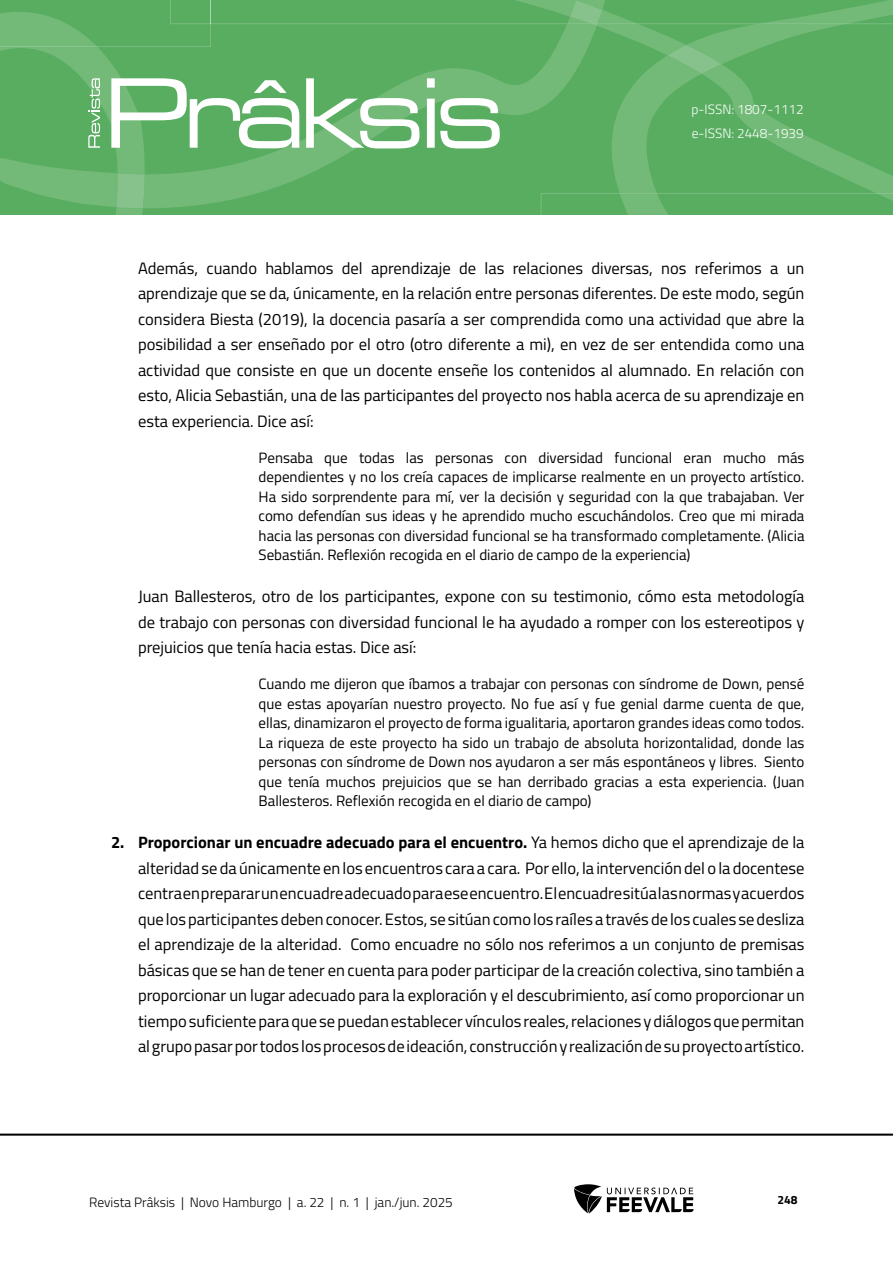
<style>
.page{position:relative;width:893px;height:1263px;background:#fff}
.page>*{position:absolute;margin:0;border:0;box-sizing:border-box;transform-origin:0 0}
.Corpo_de_texto{font:16.5px/25.5px "Titillium Web";color:#000;text-align:justify}
.Citação{font:15px/19.5px "Titillium Web";color:#000;text-align:justify}
.t1{font:300 13.5px "Titillium Web";color:#000}
.t2{font:300 13.5px/24px "Titillium Web";color:#fff}
.t3{font:700 12px "Titillium Web";color:#000}
.s1{font-weight:700}
</style>
<div class="page">
<hr style="left:0;top:1133px;width:893px;height:3px;background:#000">
<svg style="left:574px;top:1184px;width:120px;height:29px"></svg>
<svg style="left:0;top:0;width:893px;height:215px;background:#65b26c"></svg>
<p class="t2" style="left:691px;top:97px;width:114px">p-ISSN: 1807-1112 e-ISSN: 2448-1939</p>
<p class="Corpo_de_texto" style="left:138px;top:254px;width:668px">Además, cuando hablamos del aprendizaje de las relaciones diversas, nos referimos a un aprendizaje que se da, únicamente, en la relación entre personas diferentes. De este modo, según considera Biesta (2019), la docencia pasaría a ser comprendida como una actividad que abre la posibilidad a ser enseñado por el otro (otro diferente a mi), en vez de ser entendida como una actividad que consiste en que un docente enseñe los contenidos al alumnado. En relación con esto, Alicia Sebastián, una de las participantes del proyecto nos habla acerca de su aprendizaje en esta experiencia. Dice así:</p>
<p class="Citação" style="left:259px;top:447px;width:547px">Pensaba que todas las personas con diversidad funcional eran mucho más dependientes y no los creía capaces de implicarse realmente en un proyecto artístico.<br>Ha sido sorprendente para mí, ver la decisión y seguridad con la que trabajaban. Ver como defendían sus ideas y he aprendido mucho escuchándolos. Creo que mi mirada hacia las personas con diversidad funcional se ha transformado completamente. (Alicia Sebastián. Reflexión recogida en el diario de campo de la experiencia)</p>
<p class="Corpo_de_texto" style="left:138px;top:583px;width:668px">Juan Ballesteros, otro de los participantes, expone con su testimonio, cómo esta metodología de trabajo con personas con diversidad funcional le ha ayudado a romper con los estereotipos y prejuicios que tenía hacia estas. Dice así:</p>
<p class="Citação" style="left:259px;top:673px;width:547px">Cuando me dijeron que íbamos a trabajar con personas con síndrome de Down, pensé que estas apoyarían nuestro proyecto. No fue así y fue genial darme cuenta de que, ellas, dinamizaron el proyecto de forma igualitaria, aportaron grandes ideas como todos.<br>La riqueza de este proyecto ha sido un trabajo de absoluta horizontalidad, donde las personas con síndrome de Down nos ayudaron a ser más espontáneos y libres. Siento que tenía muchos prejuicios que se han derribado gracias a esta experiencia. (Juan Ballesteros. Reflexión recogida en el diario de campo)</p>
<p class="Corpo_de_texto" style="left:138px;top:829px;width:668px;text-indent:-27px"><span class="s1">2. Proporcionar un encuadre adecuado para el encuentro.</span> Ya hemos dicho que el aprendizaje de la alteridad se da únicamente en los encuentros cara a cara. Por ello, la intervención del o la docentese centra en preparar un encuadre adecuado para ese encuentro. El encuadre sitúa las normas y acuerdos que los participantes deben conocer. Estos, se sitúan como los raíles a través de los cuales se desliza el aprendizaje de la alteridad. Como encuadre no sólo nos referimos a un conjunto de premisas básicas que se han de tener en cuenta para poder participar de la creación colectiva, sino también a proporcionar un lugar adecuado para la exploración y el descubrimiento, así como proporcionar un tiempo suficiente para que se puedan establecer vínculos reales, relaciones y diálogos que permitan al grupo pasar por todos los procesos de ideación, construcción y realización de su proyecto artístico.</p>
<p class="t1" style="left:89px;top:1192px;width:365px">Revista Prâksis | Novo Hamburgo | a. 22 | n. 1 | jan./jun. 2025</p>
<p class="t3" style="left:777px;top:1190px;width:22px">248</p>
</div>
